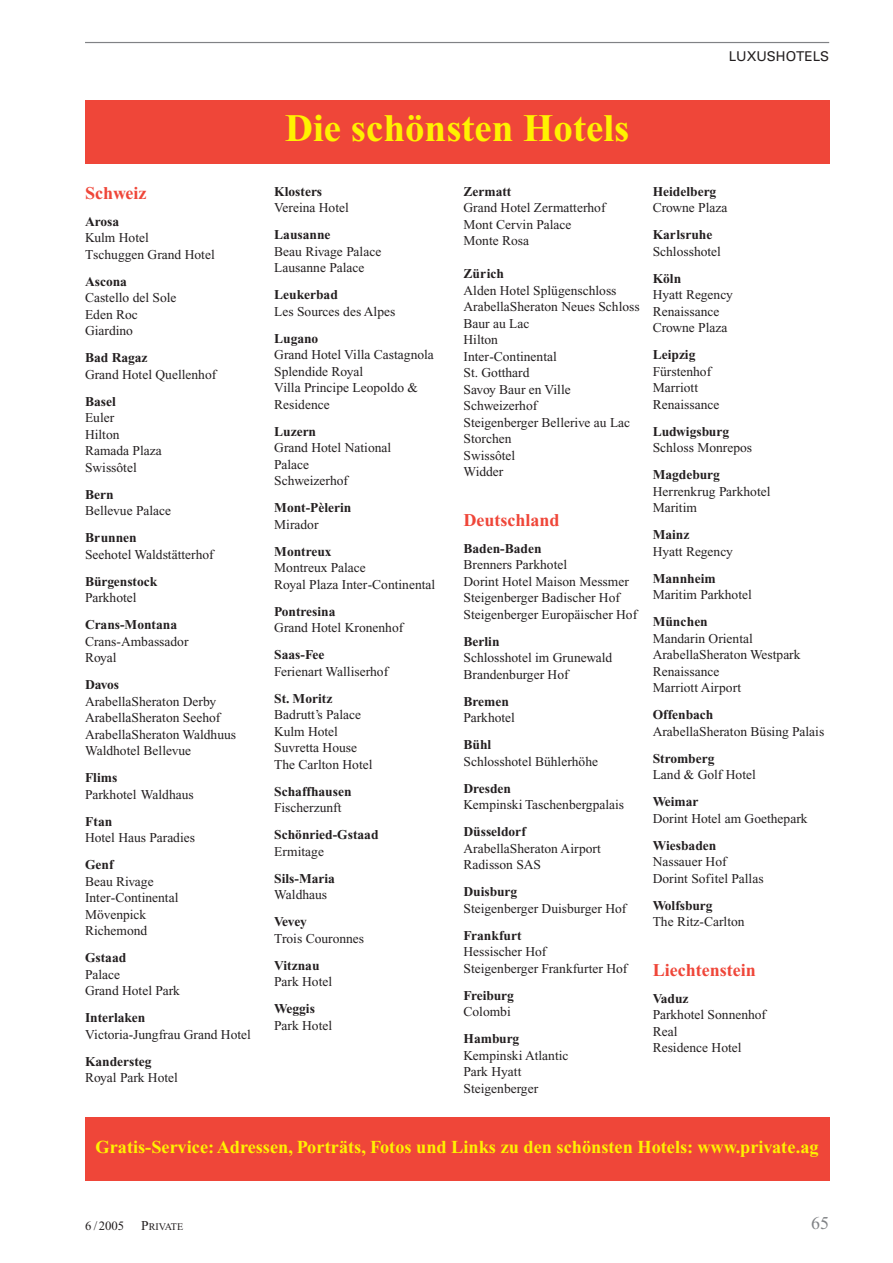
<style>
.page{position:relative;width:893px;height:1263px;background:#fff}
.page>*{position:absolute;margin:0;border:0;box-sizing:border-box;transform-origin:0 0}
.t1{font:700 39px "Times New Roman";color:#fff200}
.t2{font:700 18.3px "Times New Roman";color:#fff200}
.t3{font:700 18px "Times New Roman";color:#ef4639}
.t4{font:18px "Times New Roman";color:#808285}
.t5{font:13.5px/16.5px "Times New Roman";color:#231f20}
.t6{font:700 13.5px "Times New Roman";color:#231f20}
.t7{font:13.5px "Univers";color:#231f20}
.t8{font:12.75px "Times New Roman";color:#231f20}
.t9{font:10.2px "Times New Roman";color:#231f20}
.s1{font-size:13.5px}
</style>
<div class="page">
<div style="left:85px;top:1117px;width:744px;height:64px;background:#ef4639"></div>
<div style="left:85px;top:100px;width:744px;height:64px;background:#ef4639"></div>
<hr style="left:85px;top:42px;width:744px;height:1px;background:#808285">
<h3 class="t3" style="left:85px;top:187px;width:63px">Schweiz</h3>
<p class="t6" style="left:85px;top:217px;width:36px">Arosa</p>
<p class="t5" style="left:85px;top:231px;width:131px">Kulm Hotel<br>Tschuggen Grand Hotel</p>
<p class="t6" style="left:85px;top:277px;width:43px">Ascona</p>
<p class="t5" style="left:85px;top:291px;width:93px">Castello del Sole<br>Eden Roc<br>Giardino</p>
<p class="t6" style="left:85px;top:353px;width:64px">Bad Ragaz</p>
<p class="t5" style="left:85px;top:367px;width:133px">Grand Hotel Quellenhof</p>
<p class="t6" style="left:85px;top:397px;width:32px">Basel</p>
<p class="t5" style="left:85px;top:411px;width:78px">Euler<br>Hilton<br>Ramada Plaza<br>Swissôtel</p>
<p class="t6" style="left:85px;top:490px;width:30px">Bern</p>
<p class="t5" style="left:85px;top:504px;width:88px">Bellevue Palace</p>
<p class="t6" style="left:85px;top:533px;width:53px">Brunnen</p>
<p class="t5" style="left:85px;top:547px;width:130px">Seehotel Waldstätterhof</p>
<p class="t6" style="left:85px;top:577px;width:74px">Bürgenstock</p>
<p class="t5" style="left:85px;top:591px;width:53px">Parkhotel</p>
<p class="t6" style="left:85px;top:620px;width:94px">Crans-Montana</p>
<p class="t5" style="left:85px;top:634px;width:105px">Crans-Ambassador<br>Royal</p>
<p class="t6" style="left:85px;top:680px;width:36px">Davos</p>
<p class="t5" style="left:85px;top:694px;width:153px">ArabellaSheraton Derby<br>ArabellaSheraton Seehof<br>ArabellaSheraton Waldhuus<br>Waldhotel Bellevue</p>
<p class="t6" style="left:85px;top:773px;width:34px">Flims</p>
<p class="t5" style="left:85px;top:787px;width:110px">Parkhotel Waldhaus</p>
<p class="t6" style="left:85px;top:817px;width:29px">Ftan</p>
<p class="t5" style="left:85px;top:831px;width:112px">Hotel Haus Paradies</p>
<p class="t6" style="left:85px;top:860px;width:30px">Genf</p>
<p class="t5" style="left:85px;top:874px;width:95px">Beau Rivage<br>Inter-Continental<br>Mövenpick<br>Richemond</p>
<p class="t6" style="left:85px;top:953px;width:43px">Gstaad</p>
<p class="t5" style="left:85px;top:967px;width:97px">Palace<br>Grand Hotel Park</p>
<p class="t6" style="left:85px;top:1013px;width:62px">Interlaken</p>
<p class="t5" style="left:85px;top:1027px;width:167px">Victoria-Jungfrau Grand Hotel</p>
<p class="t6" style="left:85px;top:1057px;width:68px">Kandersteg</p>
<p class="t5" style="left:85px;top:1071px;width:94px">Royal Park Hotel</p>
<p class="t7" style="left:729px;top:51px;width:102px">LUXUSHOTELS</p>
<h1 class="t1" style="left:285px;top:115px;width:346px">Die schönsten Hotels</h1>
<p class="t6" style="left:274px;top:186px;width:49px">Klosters</p>
<p class="t5" style="left:274px;top:201px;width:76px">Vereina Hotel</p>
<p class="t6" style="left:274px;top:230px;width:58px">Lausanne</p>
<p class="t5" style="left:274px;top:244px;width:109px">Beau Rivage Palace<br>Lausanne Palace</p>
<p class="t6" style="left:274px;top:290px;width:65px">Leukerbad</p>
<p class="t5" style="left:274px;top:304px;width:123px">Les Sources des Alpes</p>
<p class="t6" style="left:274px;top:333px;width:46px">Lugano</p>
<p class="t5" style="left:274px;top:348px;width:161px">Grand Hotel Villa Castagnola<br>Splendide Royal<br>Villa Principe Leopoldo &amp;<br>Residence</p>
<p class="t6" style="left:274px;top:426px;width:43px">Luzern</p>
<p class="t5" style="left:274px;top:441px;width:118px">Grand Hotel National<br>Palace<br>Schweizerhof</p>
<p class="t6" style="left:274px;top:503px;width:79px">Mont-Pèlerin</p>
<p class="t5" style="left:274px;top:517px;width:46px">Mirador</p>
<p class="t6" style="left:274px;top:546px;width:59px">Montreux</p>
<p class="t5" style="left:274px;top:561px;width:163px">Montreux Palace<br>Royal Plaza Inter-Continental</p>
<p class="t6" style="left:274px;top:606px;width:63px">Pontresina</p>
<p class="t5" style="left:274px;top:621px;width:130px">Grand Hotel Kronenhof</p>
<p class="t6" style="left:274px;top:650px;width:52px">Saas-Fee</p>
<p class="t5" style="left:274px;top:664px;width:115px">Ferienart Walliserhof</p>
<p class="t6" style="left:274px;top:693px;width:60px">St. Moritz</p>
<p class="t5" style="left:274px;top:708px;width:100px">Badrutt’s Palace<br>Kulm Hotel<br>Suvretta House<br>The Carlton Hotel</p>
<p class="t6" style="left:274px;top:786px;width:79px">Schaffhausen</p>
<p class="t5" style="left:274px;top:801px;width:69px">Fischerzunft</p>
<p class="t6" style="left:274px;top:830px;width:106px">Schönried-Gstaad</p>
<p class="t5" style="left:274px;top:844px;width:51px">Ermitage</p>
<p class="t6" style="left:274px;top:873px;width:62px">Sils-Maria</p>
<p class="t5" style="left:274px;top:888px;width:54px">Waldhaus</p>
<p class="t6" style="left:274px;top:917px;width:34px">Vevey</p>
<p class="t5" style="left:274px;top:931px;width:91px">Trois Couronnes</p>
<p class="t6" style="left:274px;top:960px;width:47px">Vitznau</p>
<p class="t5" style="left:274px;top:975px;width:59px">Park Hotel</p>
<p class="t6" style="left:274px;top:1004px;width:42px">Weggis</p>
<p class="t5" style="left:274px;top:1018px;width:59px">Park Hotel</p>
<p class="t6" style="left:463px;top:186px;width:49px">Zermatt</p>
<p class="t5" style="left:463px;top:201px;width:143px">Grand Hotel Zermatterhof<br>Mont Cervin Palace<br>Monte Rosa</p>
<p class="t6" style="left:463px;top:269px;width:42px">Zürich</p>
<p class="t5" style="left:463px;top:283px;width:178px">Alden Hotel Splügenschloss<br>ArabellaSheraton Neues Schloss<br>Baur au Lac<br>Hilton<br>Inter-Continental<br>St. Gotthard<br>Savoy Baur en Ville<br>Schweizerhof<br>Steigenberger Bellerive au Lac<br>Storchen<br>Swissôtel<br>Widder</p>
<h3 class="t3" style="left:463px;top:513px;width:98px">Deutschland</h3>
<p class="t6" style="left:463px;top:543px;width:80px">Baden-Baden</p>
<p class="t5" style="left:463px;top:558px;width:175px">Brenners Parkhotel<br>Dorint Hotel Maison Messmer<br>Steigenberger Badischer Hof<br>Steigenberger Europäischer Hof</p>
<p class="t6" style="left:463px;top:636px;width:38px">Berlin</p>
<p class="t5" style="left:463px;top:651px;width:150px">Schlosshotel im Grunewald<br>Brandenburger Hof</p>
<p class="t6" style="left:463px;top:696px;width:47px">Bremen</p>
<p class="t5" style="left:463px;top:711px;width:53px">Parkhotel</p>
<p class="t6" style="left:463px;top:740px;width:29px">Bühl</p>
<p class="t5" style="left:463px;top:754px;width:136px">Schlosshotel Bühlerhöhe</p>
<p class="t6" style="left:463px;top:783px;width:49px">Dresden</p>
<p class="t5" style="left:463px;top:798px;width:162px">Kempinski Taschenbergpalais</p>
<p class="t6" style="left:463px;top:827px;width:64px">Düsseldorf</p>
<p class="t5" style="left:463px;top:841px;width:139px">ArabellaSheraton Airport<br>Radisson SAS</p>
<p class="t6" style="left:463px;top:887px;width:55px">Duisburg</p>
<p class="t5" style="left:463px;top:901px;width:164px">Steigenberger Duisburger Hof</p>
<p class="t6" style="left:463px;top:930px;width:60px">Frankfurt</p>
<p class="t5" style="left:463px;top:945px;width:165px">Hessischer Hof<br>Steigenberger Frankfurter Hof</p>
<p class="t6" style="left:463px;top:990px;width:52px">Freiburg</p>
<p class="t5" style="left:463px;top:1005px;width:49px">Colombi</p>
<p class="t6" style="left:463px;top:1034px;width:57px">Hamburg</p>
<p class="t5" style="left:463px;top:1048px;width:107px">Kempinski Atlantic<br>Park Hyatt<br>Steigenberger</p>
<p class="t6" style="left:653px;top:186px;width:65px">Heidelberg</p>
<p class="t5" style="left:653px;top:201px;width:76px">Crowne Plaza</p>
<p class="t6" style="left:653px;top:230px;width:61px">Karlsruhe</p>
<p class="t5" style="left:653px;top:244px;width:70px">Schlosshotel</p>
<p class="t6" style="left:653px;top:273px;width:30px">Köln</p>
<p class="t5" style="left:653px;top:288px;width:82px">Hyatt Regency<br>Renaissance<br>Crowne Plaza</p>
<p class="t6" style="left:653px;top:350px;width:44px">Leipzig</p>
<p class="t5" style="left:653px;top:364px;width:68px">Fürstenhof<br>Marriott<br>Renaissance</p>
<p class="t6" style="left:653px;top:426px;width:78px">Ludwigsburg</p>
<p class="t5" style="left:653px;top:441px;width:101px">Schloss Monrepos</p>
<p class="t6" style="left:653px;top:470px;width:69px">Magdeburg</p>
<p class="t5" style="left:653px;top:484px;width:119px">Herrenkrug Parkhotel<br>Maritim</p>
<p class="t6" style="left:653px;top:530px;width:38px">Mainz</p>
<p class="t5" style="left:653px;top:544px;width:82px">Hyatt Regency</p>
<p class="t6" style="left:653px;top:573px;width:65px">Mannheim</p>
<p class="t5" style="left:653px;top:588px;width:101px">Maritim Parkhotel</p>
<p class="t6" style="left:653px;top:617px;width:57px">München</p>
<p class="t5" style="left:653px;top:631px;width:149px">Mandarin Oriental<br>ArabellaSheraton Westpark<br>Renaissance<br>Marriott Airport</p>
<p class="t6" style="left:653px;top:710px;width:62px">Offenbach</p>
<p class="t5" style="left:653px;top:724px;width:173px">ArabellaSheraton Büsing Palais</p>
<p class="t6" style="left:653px;top:753px;width:63px">Stromberg</p>
<p class="t5" style="left:653px;top:768px;width:105px">Land &amp; Golf Hotel</p>
<p class="t6" style="left:653px;top:797px;width:47px">Weimar</p>
<p class="t5" style="left:653px;top:811px;width:156px">Dorint Hotel am Goethepark</p>
<p class="t6" style="left:653px;top:840px;width:65px">Wiesbaden</p>
<p class="t5" style="left:653px;top:855px;width:112px">Nassauer Hof<br>Dorint Sofitel Pallas</p>
<p class="t6" style="left:653px;top:900px;width:61px">Wolfsburg</p>
<p class="t5" style="left:653px;top:915px;width:93px">The Ritz-Carlton</p>
<h3 class="t3" style="left:653px;top:963px;width:104px">Liechtenstein</h3>
<p class="t6" style="left:653px;top:993px;width:37px">Vaduz</p>
<p class="t5" style="left:653px;top:1008px;width:115px">Parkhotel Sonnenhof<br>Real<br>Residence Hotel</p>
<h2 class="t2" style="left:96px;top:1141px;width:725px">Gratis-Service: Adressen, Porträts, Fotos und Links zu den schönsten Hotels: www.private.ag</h2>
<p class="t8" style="left:85px;top:1221px;width:41px">6 /2005</p>
<p class="t9" style="left:141px;top:1223px;width:44px"><span class="s1">P</span>RIVATE</p>
<h3 class="t4" style="left:811px;top:1216px;width:19px">65</h3>
</div>
